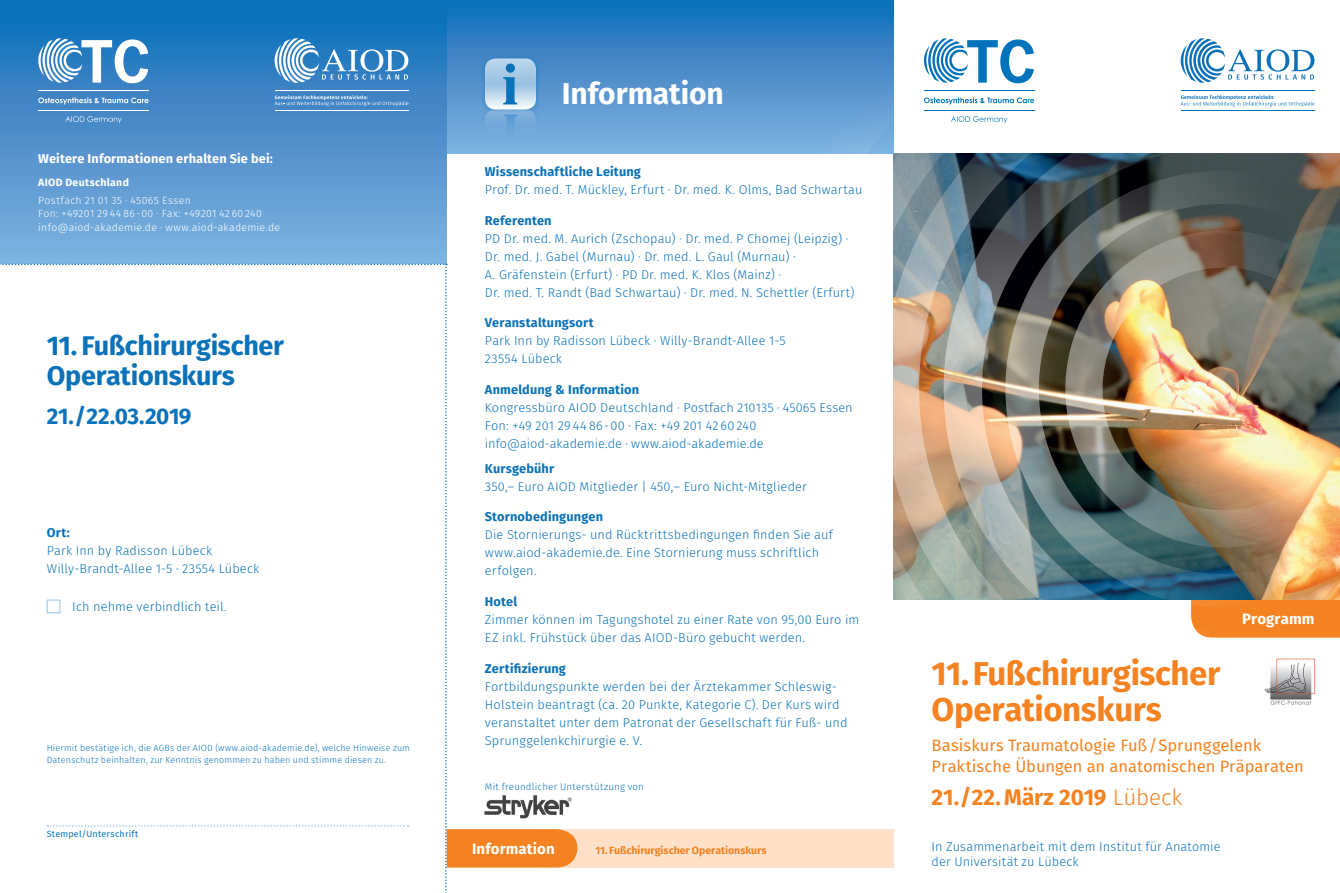
<style>
.page{position:relative;width:1340px;height:893px;background:#fff}
.page>*{position:absolute;margin:0;border:0;box-sizing:border-box;transform-origin:0 0}
.Headline_30_pt{font:700 33px/36px "Fira Sans";letter-spacing:-.01em;color:#f58220}
.t1{font:700 30px "Fira Sans";letter-spacing:-.005em;color:#fff}
.Headline_30_pt-2{font:700 27px "Fira Sans";letter-spacing:-.01em;color:#0b72ba}
.Headline_30_pt-3{font:700 22.5px "Fira Sans";letter-spacing:-.005em;color:#f58220}
.Subline_15_pt{font:700 22.5px "Fira Sans";letter-spacing:-.02em;color:#0b72ba}
.Headline_30_pt-4{font:16.5px/21px "Fira Sans";color:#f58220}
.Rubrik{font:700 15px "Fira Sans";letter-spacing:.005em;color:#fff}
.Info_8_5_pt{font:300 12.75px/18px "Fira Sans";letter-spacing:.01em;color:#0b72ba}
.Text_8_5_pt{font:300 12.75px/15px "Fira Sans";letter-spacing:.01em;color:#0b72ba}
.Text_8_5_pt-2{font:700 12.75px "Fira Sans";letter-spacing:.01em;color:#fff}
.Text_grün_8_5_pt{font:300 12.75px "Fira Sans";letter-spacing:.01em;color:#0b72ba}
.Text_8_5_pt-3{font:700 12.75px "Fira Sans";color:#0b72ba}
.Bu_7_pt{font:300 10.5px "Fira Sans";letter-spacing:.03em;color:#fff}
.t2{font:700 10.5px "Fira Sans";color:#f58220}
.Bu_7_pt-2{font:700 10.5px "Fira Sans";letter-spacing:.03em;color:#fff}
.Info_8_5_pt-2{font:300 9.75px "Fira Sans";letter-spacing:.02em;color:#0b72ba}
.Text_grün_8_5_pt-2{font:300 9px/12px "Fira Sans";letter-spacing:.015em;color:#0b72ba}
.Adresse{font:9px "Fira Sans";letter-spacing:.025em;color:#0b72ba}
.s1{font-weight:700}
.s2{font-weight:300}
</style>
<div class="page">
<div style="left:446px;top:829px;width:447px;height:38px;background:#fee1c8"></div>
<div style="left:446px;top:0;width:447px;height:153px;background:linear-gradient(to bottom,#106db7,#85b2e0)"></div>
<div style="left:0;top:0;width:446px;height:264px;background:linear-gradient(to bottom,#0e6db7,#85b2e0)"></div>
<div style="left:480px;top:105px;width:61px;height:60px;background:#0b72ba;opacity:.5"></div>
<svg style="left:485px;top:109px;width:51px;height:52px;fill:#78aedd"></svg>
<svg style="left:503px;top:115px;width:15px;height:40px"></svg>
<div style="left:480px;top:54px;width:61px;height:60px;background:#0b72ba;opacity:.5"></div>
<svg style="left:485px;top:58px;width:51px;height:51px;background:#b7d3ea"></svg>
<svg style="left:503px;top:64px;width:14px;height:40px"></svg>
<img style="left:700px;top:68px;width:639px;height:626px">
<svg style="left:922px;top:38px;width:111px;height:45px"></svg>
<hr style="left:924px;top:91px;width:110px;height:1px;background:#0073bc">
<hr style="left:924px;top:110px;width:110px;height:1px;background:#0073bc">
<svg style="left:924px;top:97px;width:110px;height:8px"></svg>
<svg style="left:951px;top:116px;width:56px;height:7px"></svg>
<svg style="left:1180px;top:38px;width:134px;height:45px"></svg>
<hr style="left:1180px;top:91px;width:134px;height:1px;background:#0073bc">
<hr style="left:1180px;top:110px;width:134px;height:1px;background:#0073bc">
<svg style="left:1180px;top:95px;width:134px;height:12px"></svg>
<svg style="left:0;top:264px;width:577px;height:629px"></svg>
<svg style="left:36px;top:38px;width:112px;height:45px"></svg>
<hr style="left:38px;top:91px;width:111px;height:1px;background:#fff">
<hr style="left:38px;top:110px;width:111px;height:1px;background:#fff">
<svg style="left:38px;top:97px;width:111px;height:8px"></svg>
<svg style="left:65px;top:116px;width:57px;height:7px"></svg>
<svg style="left:274px;top:38px;width:134px;height:45px"></svg>
<hr style="left:275px;top:91px;width:133px;height:1px;background:#fff">
<hr style="left:275px;top:110px;width:133px;height:1px;background:#fff">
<svg style="left:274px;top:95px;width:134px;height:11px"></svg>
<img style="left:485px;top:796px;width:88px;height:23px">
<img style="left:1264px;top:656px;width:51px;height:49px">
<p class="Text_8_5_pt-2" style="left:38px;top:148px;width:236px">Weitere Informationen erhalten Sie bei:</p>
<p class="Bu_7_pt-2" style="left:38px;top:174px;width:92px">AIOD Deutschland</p>
<p class="Bu_7_pt" style="left:38px;top:193px;width:154px">Postfach 21 01 35 · 45065 Essen</p>
<p class="Bu_7_pt" style="left:38px;top:206px;width:225px">Fon: +49201 29 44 86-00 · Fax: +49201 42 60 240</p>
<p class="Bu_7_pt" style="left:38px;top:220px;width:243px">info@aiod-akademie.de · www.aiod-akademie.de</p>
<p class="Headline_30_pt-2" style="left:47px;top:323px;width:239px">11. Fußchirurgischer</p>
<p class="Headline_30_pt-2" style="left:47px;top:353px;width:189px">Operationskurs</p>
<p class="Subline_15_pt" style="left:47px;top:397px;width:146px">21./22.03.2019</p>
<p class="Text_8_5_pt-3" style="left:47px;top:522px;width:25px">Ort:</p>
<p class="Text_8_5_pt" style="left:47px;top:543px;width:167px">Park Inn by Radisson Lübeck</p>
<p class="Text_8_5_pt" style="left:47px;top:561px;width:214px">Willy-Brandt-Allee 1-5 · 23554 Lübeck</p>
<p class="Text_grün_8_5_pt" style="left:72px;top:597px;width:156px">Ich nehme verbindlich teil.</p>
<p class="Text_grün_8_5_pt-2" style="left:47px;top:742px;width:365px">Hiermit bestätige ich, die AGBs der AIOD (www.aiod-akademie.de), welche Hinweise zum<br>Datenschutz beinhalten, zur Kenntnis genommen zu haben und stimme diesen zu.</p>
<p class="Adresse" style="left:47px;top:827px;width:93px">Stempel/Unterschrift</p>
<h2 class="t1" style="left:562px;top:68px;width:163px">Information</h2>
<p class="Info_8_5_pt" style="left:485px;top:162px;width:379px"><span class="s1">Wissenschaftliche Leitung<br></span>Prof. Dr. med. T. Mückley, Erfurt · Dr. med. K. Olms, Bad Schwartau</p>
<p class="Info_8_5_pt" style="left:485px;top:211px;width:371px"><span class="s1">Referenten<br></span>PD Dr. med. M. Aurich (Zschopau) · Dr. med. P Chomej (Leipzig) · Dr. med. J. Gabel (Murnau) · Dr. med. L. Gaul (Murnau) ·<br>A. Gräfenstein (Erfurt) · PD Dr. med. K. Klos (Mainz) ·<br>Dr. med. T. Randt (Bad Schwartau) · Dr. med. N. Schettler (Erfurt)</p>
<p class="Info_8_5_pt" style="left:485px;top:314px;width:302px"><span class="s1">Veranstaltungsort<br></span>Park Inn by Radisson Lübeck · Willy-Brandt-Allee 1-5<br>23554 Lübeck</p>
<p class="Info_8_5_pt" style="left:485px;top:381px;width:369px"><span class="s1">Anmeldung &amp; Information<br></span>Kongressbüro AIOD Deutschland · Postfach 210135 · 45065 Essen Fon: +49 201 29 44 86-00 · Fax: +49 201 42 60 240 info@aiod-akademie.de · www.aiod-akademie.de</p>
<p class="Info_8_5_pt" style="left:485px;top:459px;width:323px"><span class="s1">Kursgebühr<br></span>350,– Euro AIOD Mitglieder | 450,– Euro Nicht-Mitglieder</p>
<p class="Info_8_5_pt" style="left:485px;top:508px;width:349px"><span class="s1">Stornobedingungen<br></span>Die Stornierungs- und Rücktrittsbedingungen finden Sie auf www.aiod-akademie.de. Eine Stornierung muss schriftlich erfolgen.</p>
<p class="Info_8_5_pt" style="left:485px;top:592px;width:376px"><span class="s1">Hotel<br></span>Zimmer können im Tagungshotel zu einer Rate von 95,00 Euro im<br>EZ inkl. Frühstück über das AIOD-Büro gebucht werden.</p>
<p class="Info_8_5_pt" style="left:485px;top:659px;width:364px"><span class="s1">Zertifizierung<br></span>Fortbildungspunkte werden bei der Ärztekammer Schleswig-Holstein beantragt (ca. 20 Punkte, Kategorie C). Der Kurs wird veranstaltet unter dem Patronat der Gesellschaft für Fuß- und Sprunggelenkchirurgie e. V.</p>
<p class="Info_8_5_pt-2" style="left:485px;top:780px;width:160px">Mit freundlicher Unterstützung von</p>
<p class="Rubrik" style="left:472px;top:836px;width:84px">Information</p>
<p class="t2" style="left:595px;top:841px;width:172px">11. Fußchirurgischer Operationskurs</p>
<p class="Rubrik" style="left:1242px;top:606px;width:74px">Programm</p>
<p class="Headline_30_pt" style="left:931px;top:653px;width:290px">11.Fußchirurgischer<br>Operationskurs</p>
<p class="Headline_30_pt-4" style="left:931px;top:734px;width:373px">Basiskurs Traumatologie Fuß/Sprunggelenk<br>Praktische Übungen an anatomischen Präparaten</p>
<p class="Headline_30_pt-3" style="left:931px;top:778px;width:252px">21./22.März 2019 <span class="s2">Lübeck</span></p>
<p class="Text_8_5_pt" style="left:931px;top:839px;width:290px">In Zusammenarbeit mit dem Institut für Anatomie der Universität zu Lübeck</p>
</div>
